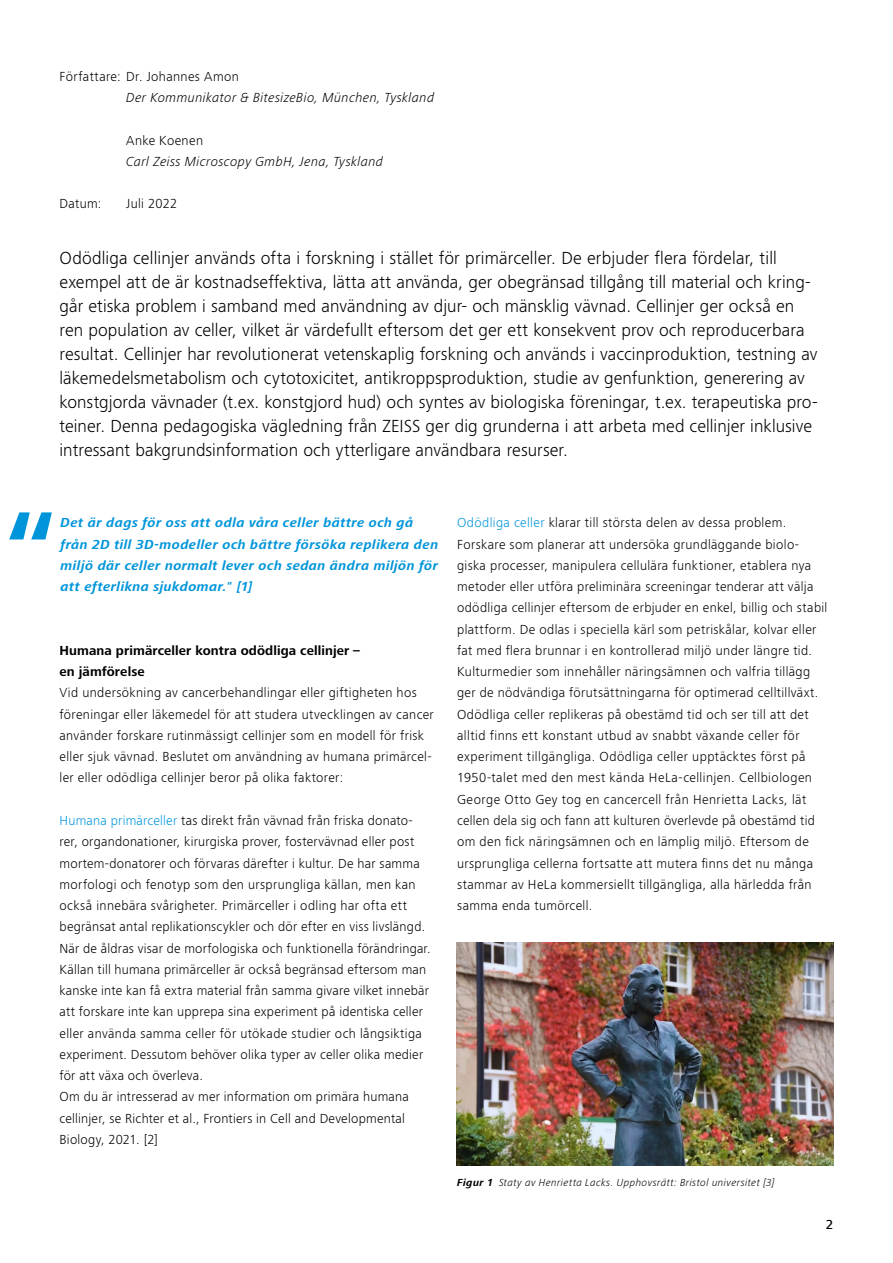
<style>
.page{position:relative;width:893px;height:1263px;background:#fff}
.page>*{position:absolute;margin:0;border:0;box-sizing:border-box;transform-origin:0 0}
.Copy_Light{font:700 109.05px "ZEISS Frutiger Next W1 G";color:#0095da}
.Intro_light{font:300 18px/24px "ZEISS Frutiger Next W1 G";letter-spacing:.005em;color:#000}
.Copy_Light-2{font:300 13.5px/21.3px "ZEISS Frutiger Next W1 G";letter-spacing:.025em;color:#000}
.Copy_Light-3{font:italic 700 13.5px/21.3px "ZEISS Frutiger Next W1 G";letter-spacing:.03em;color:#0095da}
.Copy_Light_Italic{font:italic 300 13.5px "ZEISS Frutiger Next W1 G";letter-spacing:.03em;color:#000}
.Copy_Headline_bold{font:700 13.5px/21.3px "ZEISS Frutiger Next W1 G";letter-spacing:.01em;color:#000}
.t1{font:500 13.5px "ZEISS Frutiger Next W1 G";color:#000}
.Caption_Light_Italic{font:italic 300 10.5px "ZEISS Frutiger Next W1 G";letter-spacing:.04em;color:#000}
.s1{color:#0095da}
.s2{font-weight:700}
</style>
<div class="page">
<img style="left:457px;top:943px;width:376px;height:222px">
<p class="Copy_Light-2" style="left:60px;top:65px;width:181px">Författare: Dr. Johannes Amon</p>
<p class="Copy_Light_Italic" style="left:126px;top:88px;width:310px">Der Kommunikator &amp; BitesizeBio, München, Tyskland</p>
<p class="Copy_Light-2" style="left:126px;top:129px;width:78px">Anke Koenen</p>
<p class="Copy_Light_Italic" style="left:126px;top:152px;width:259px">Carl Zeiss Microscopy GmbH, Jena, Tyskland</p>
<p class="Copy_Light-2" style="left:60px;top:192px;width:43px">Datum:</p>
<p class="Copy_Light-2" style="left:126px;top:192px;width:53px">Juli 2022</p>
<p class="Intro_light" style="left:60px;top:245px;width:760px">Odödliga cellinjer används ofta i forskning i stället för primärceller. De erbjuder flera fördelar, till exempel att de är kostnadseffektiva, lätta att använda, ger obegränsad tillgång till material och kring&shy;går etiska problem i samband med användning av djur- och mänsklig vävnad. Cellinjer ger också en ren population av celler, vilket är värdefullt eftersom det ger ett konsekvent prov och reproducerbara resultat. Cellinjer har revolutionerat vetenskaplig forskning och används i vaccinproduktion, testning av läkemedelsmetabolism och cytotoxicitet, antikroppsproduktion, studie av genfunktion, generering av konstgjorda vävnader (t.ex. konstgjord hud) och syntes av biologiska föreningar, t.ex. terapeutiska pro&shy;teiner. Denna pedagogiska vägledning från ZEISS ger dig grunderna i att arbeta med cellinjer inklusive intressant bakgrundsinformation och ytterligare användbara resurser.</p>
<p class="Copy_Light" style="left:4px;top:478px;width:56px">“</p>
<p class="Copy_Light-3" style="left:61px;top:512px;width:379px">Det är dags för oss att odla våra celler bättre och gå från 2D till 3D-modeller och bättre försöka replikera den miljö där celler normalt lever och sedan ändra miljön för att efterlikna sjukdomar." [1]</p>
<p class="Copy_Headline_bold" style="left:60px;top:639px;width:302px">Humana primärceller kontra odödliga cellinjer – en jämförelse</p>
<p class="Copy_Light-2" style="left:60px;top:681px;width:376px">Vid undersökning av cancerbehandlingar eller giftigheten hos föreningar eller läkemedel för att studera utvecklingen av cancer använder forskare rutinmässigt cellinjer som en modell för frisk eller sjuk vävnad. Beslutet om användning av humana primärcel&shy;ler eller odödliga cellinjer beror på olika faktorer:</p>
<p class="Copy_Light-2" style="left:60px;top:809px;width:373px"><span class="s1">Humana primärceller</span> tas direkt från vävnad från friska donato&shy;rer, organdonationer, kirurgiska prover, fostervävnad eller post mortem-donatorer och förvaras därefter i kultur. De har samma morfologi och fenotyp som den ursprungliga källan, men kan också innebära svårigheter. Primärceller i odling har ofta ett begränsat antal replikationscykler och dör efter en viss livslängd.<br>När de åldras visar de morfologiska och funktionella förändringar.<br>Källan till humana primärceller är också begränsad eftersom man kanske inte kan få extra material från samma givare vilket innebär att forskare inte kan upprepa sina experiment på identiska celler eller använda samma celler för utökade studier och långsiktiga experiment. Dessutom behöver olika typer av celler olika medier för att växa och överleva.</p>
<p class="Copy_Light-2" style="left:60px;top:1085px;width:351px">Om du är intresserad av mer information om primära humana cellinjer, se Richter et al., Frontiers in Cell and Developmental<br>Biology, 2021. [2]</p>
<p class="Copy_Light-2" style="left:457px;top:511px;width:372px"><span class="s1">Odödliga celler</span> klarar till största delen av dessa problem.<br>Forskare som planerar att undersöka grundläggande biolo&shy;giska processer, manipulera cellulära funktioner, etablera nya metoder eller utföra preliminära screeningar tenderar att välja odödliga cellinjer eftersom de erbjuder en enkel, billig och stabil plattform. De odlas i speciella kärl som petriskålar, kolvar eller fat med flera brunnar i en kontrollerad miljö under längre tid.<br>Kulturmedier som innehåller näringsämnen och valfria tillägg ger de nödvändiga förutsättningarna för optimerad celltillväxt.<br>Odödliga celler replikeras på obestämd tid och ser till att det alltid finns ett konstant utbud av snabbt växande celler för experiment tillgängliga. Odödliga celler upptäcktes först på 1950-talet med den mest kända HeLa-cellinjen. Cellbiologen George Otto Gey tog en cancercell från Henrietta Lacks, lät cellen dela sig och fann att kulturen överlevde på obestämd tid om den fick näringsämnen och en lämplig miljö. Eftersom de ursprungliga cellerna fortsatte att mutera finns det nu många stammar av HeLa kommersiellt tillgängliga, alla härledda från samma enda tumörcell.</p>
<p class="Caption_Light_Italic" style="left:457px;top:1176px;width:319px"><span class="s2">Figur 1</span> Staty av Henrietta Lacks. Upphovsrätt: Bristol universitet [3]</p>
<p class="t1" style="left:826px;top:1215px;width:9px">2</p>
</div>
